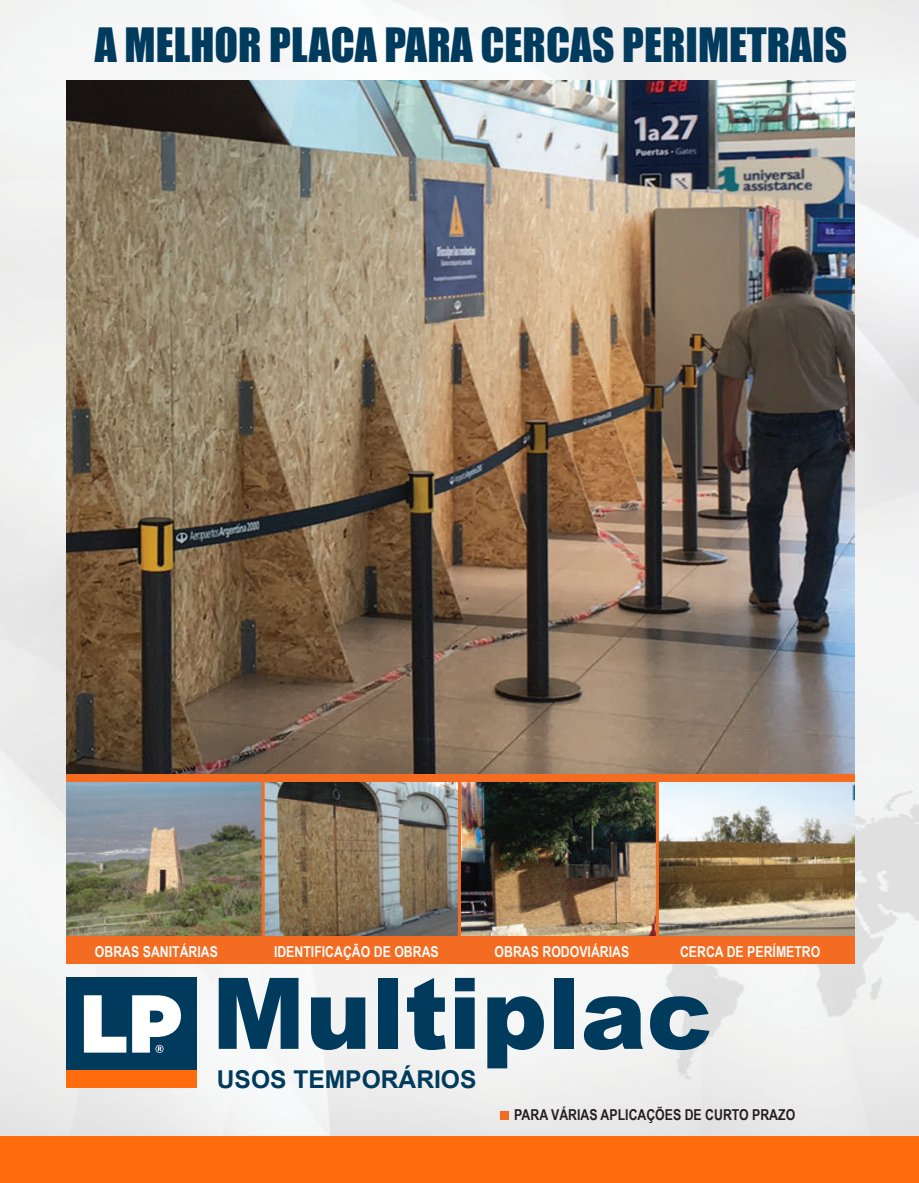
<style>
.page{position:relative;width:919px;height:1183px;background:#fff}
.page>*{position:absolute;margin:0;border:0;box-sizing:border-box;transform-origin:0 0}
.t1{font:900 99px "Arial";color:#003a5d}
.t2{font:43.5px "Impact";color:#003a5d}
.t3{font:700 24.6px "Arial";color:#003a5d}
.t4{font:700 15px "Arial Narrow";color:#fafbfb}
.t5{font:700 15px "Arial Narrow";color:#231f20}
</style>
<div class="page">
<img style="left:0;top:0;width:918px;height:1135px">
<div style="left:66px;top:977px;width:131px;height:93px;background:#003a5d"></div>
<svg style="left:84px;top:995px;width:42px;height:57px"></svg>
<div style="left:66px;top:1070px;width:131px;height:17px;background:#ff6b0d"></div>
<svg style="left:132px;top:995px;width:49px;height:57px"></svg>
<div style="left:0;top:1135px;width:919px;height:47px;background:#ff6b0d"></div>
<img style="left:66px;top:80px;width:788px;height:856px">
<div style="left:66px;top:774px;width:788px;height:7px;background:#f36c21"></div>
<div style="left:66px;top:936px;width:788px;height:27px;background:#f36c21"></div>
<hr style="left:262px;top:774px;width:3px;height:162px;background:#f36c21">
<hr style="left:458px;top:774px;width:3px;height:162px;background:#f36c21">
<hr style="left:656px;top:774px;width:3px;height:162px;background:#f36c21">
<div style="left:500px;top:1110px;width:9px;height:9px;background:#f36c21"></div>
<h2 class="t2" style="left:95px;top:11px;width:753px">A MELHOR PLACA PARA CERCAS PERIMETRAIS</h2>
<p class="t4" style="left:95px;top:940px;width:125px">OBRAS SANITÁRIAS</p>
<p class="t4" style="left:274px;top:940px;width:166px">IDENTIFICAÇÃO DE OBRAS</p>
<p class="t4" style="left:494px;top:940px;width:136px">OBRAS RODOVIÁRIAS</p>
<p class="t4" style="left:680px;top:940px;width:142px">CERCA DE PERÍMETRO</p>
<h1 class="t1" style="left:212px;top:941px;width:502px">Multiplac</h1>
<h3 class="t3" style="left:217px;top:1063px;width:261px">USOS TEMPORÁRIOS</h3>
<p class="t5" style="left:514px;top:1103px;width:282px">PARA VÁRIAS APLICAÇÕES DE CURTO PRAZO</p>
</div>
